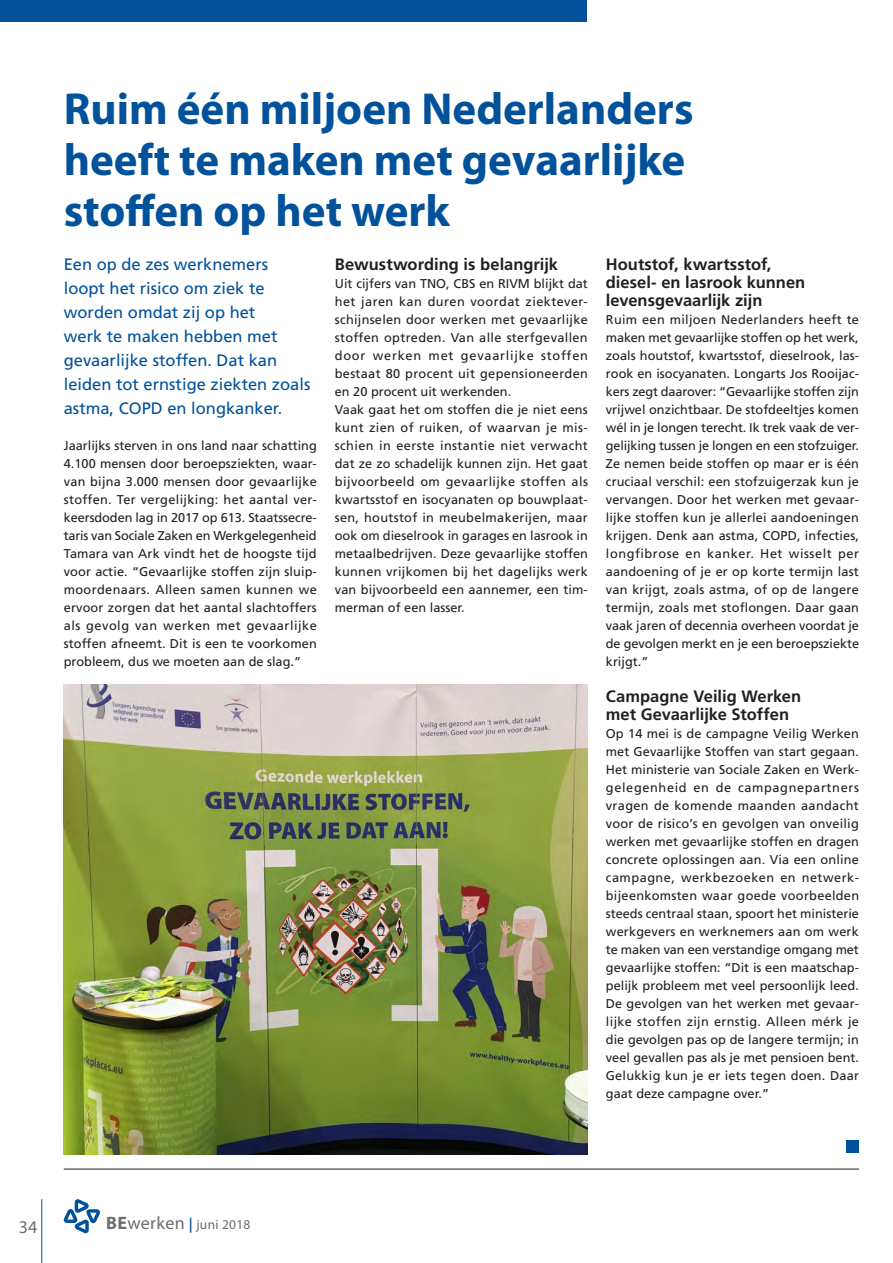
<style>
.page{position:relative;width:893px;height:1263px;background:#fff}
.page>*{position:absolute;margin:0;border:0;box-sizing:border-box;transform-origin:0 0}
.Kop_blauw_klein{font:700 45px/51px "Myriad Pro";color:#01519b}
.t1{font:18px "Myriad Pro";color:#6c6d70}
.intro{font:16.5px/24px "Frutiger LT Std";color:#01519b}
._03_Tussenkop{font:700 16.5px/18px "Frutiger LT Std";color:#231f20}
.t2{font:13.5px "Myriad Pro";letter-spacing:.02em;color:#6c6d70}
._01_Broodtekst{font:12.75px/18px "Frutiger LT Std";color:#231f20;text-align:justify}
.s1{font-weight:700;font-size:18px}
.s2{font-size:18px}
.s3{font-family:"Frutiger LT Std";font-size:15px;color:#01519b}
</style>
<div class="page">
<hr style="left:41px;top:1199px;width:1px;height:64px;background:#01519b">
<div style="left:0;top:0;width:587px;height:21px;background:#01519b"></div>
<svg style="left:64px;top:1199px;width:36px;height:34px"></svg>
<div style="left:846px;top:1140px;width:13px;height:12px;background:#01519b"></div>
<hr style="left:64px;top:1169px;width:795px;height:1px;background:#231f20">
<img style="left:64px;top:684px;width:524px;height:470px">
<p class="Kop_blauw_klein" style="left:64px;top:82px;width:631px">Ruim één miljoen Nederlanders heeft te maken met gevaarlijke stoffen op het werk</p>
<p class="intro" style="left:64px;top:252px;width:248px">Een op de zes werknemers loopt het risico om ziek te worden omdat zij op het<br>werk te maken hebben met gevaarlijke stoffen. Dat kan leiden tot ernstige ziekten zoals astma, COPD en longkanker.</p>
<p class="_01_Broodtekst" style="left:64px;top:437px;width:255px">Jaarlijks sterven in ons land naar schatting 4.100 mensen door beroepsziekten, waar&shy;van bijna 3.000 mensen door gevaarlijke stoffen. Ter vergelijking: het aantal ver&shy;keersdoden lag in 2017 op 613. Staatssecre&shy;taris van Sociale Zaken en Werkgelegenheid Tamara van Ark vindt het de hoogste tijd voor actie. “Gevaarlijke stoffen zijn sluip&shy;moordenaars. Alleen samen kunnen we ervoor zorgen dat het aantal slachtoffers als gevolg van werken met gevaarlijke stoffen afneemt. Dit is een te voorkomen probleem, dus we moeten aan de slag.”</p>
<p class="_03_Tussenkop" style="left:335px;top:255px;width:225px">Bewustwording is belangrijk</p>
<p class="_01_Broodtekst" style="left:335px;top:275px;width:255px">Uit cijfers van TNO, CBS en RIVM blijkt dat het jaren kan duren voordat ziektever&shy;schijnselen door werken met gevaarlijke stoffen optreden. Van alle sterfgevallen door werken met gevaarlijke stoffen bestaat 80 procent uit gepensioneerden en 20 procent uit werkenden.</p>
<p class="_01_Broodtekst" style="left:335px;top:401px;width:255px">Vaak gaat het om stoffen die je niet eens kunt zien of ruiken, of waarvan je mis&shy;schien in eerste instantie niet verwacht dat ze zo schadelijk kunnen zijn. Het gaat bijvoorbeeld om gevaarlijke stoffen als kwartsstof en isocyanaten op bouwplaat&shy;sen, houtstof in meubelmakerijen, maar ook om dieselrook in garages en lasrook in metaalbedrijven. Deze gevaarlijke stoffen kunnen vrijkomen bij het dagelijks werk van bijvoorbeeld een aannemer, een tim&shy;merman of een lasser.</p>
<p class="_03_Tussenkop" style="left:606px;top:255px;width:201px">Houtstof, kwartsstof, diesel- en lasrook kunnen levensgevaarlijk zijn</p>
<p class="_01_Broodtekst" style="left:606px;top:311px;width:255px">Ruim een miljoen Nederlanders heeft te maken met gevaarlijke stoffen op het werk, zoals houtstof, kwartsstof, dieselrook, las&shy;rook en isocyanaten. Longarts Jos Rooijac&shy;kers zegt daarover: “Gevaarlijke stoffen zijn vrijwel onzichtbaar. De stofdeeltjes komen wél in je longen terecht. Ik trek vaak de ver&shy;gelijking tussen je longen en een stofzuiger.<br>Ze nemen beide stoffen op maar er is één cruciaal verschil: een stofzuigerzak kun je vervangen. Door het werken met gevaar&shy;lijke stoffen kun je allerlei aandoeningen krijgen. Denk aan astma, COPD, infecties, longfibrose en kanker. Het wisselt per aandoening of je er op korte termijn last van krijgt, zoals astma, of op de langere termijn, zoals met stoflongen. Daar gaan vaak jaren of decennia overheen voordat je de gevolgen merkt en je een beroepsziekte krijgt.”</p>
<p class="_03_Tussenkop" style="left:606px;top:687px;width:197px">Campagne Veilig Werken met Gevaarlijke Stoffen</p>
<p class="_01_Broodtekst" style="left:606px;top:725px;width:255px">Op 14 mei is de campagne Veilig Werken met Gevaarlijke Stoffen van start gegaan.<br>Het ministerie van Sociale Zaken en Werk&shy;gelegenheid en de campagnepartners vragen de komende maanden aandacht voor de risico’s en gevolgen van onveilig werken met gevaarlijke stoffen en dragen concrete oplossingen aan. Via een online campagne, werkbezoeken en netwerk&shy;bijeenkomsten waar goede voorbeelden steeds centraal staan, spoort het ministerie werkgevers en werknemers aan om werk te maken van een verstandige omgang met gevaarlijke stoffen: “Dit is een maatschap&shy;pelijk probleem met veel persoonlijk leed.<br>De gevolgen van het werken met gevaar&shy;lijke stoffen zijn ernstig. Alleen mérk je die gevolgen pas op de langere termijn; in veel gevallen pas als je met pensioen bent.<br>Gelukkig kun je er iets tegen doen. Daar gaat deze campagne over.”</p>
<h2 class="t1" style="left:19px;top:1217px;width:20px">34</h2>
<p class="t2" style="left:106px;top:1217px;width:146px"><span class="s1">BE</span><span class="s2">werken</span> <span class="s3">|</span> juni 2018</p>
</div>
